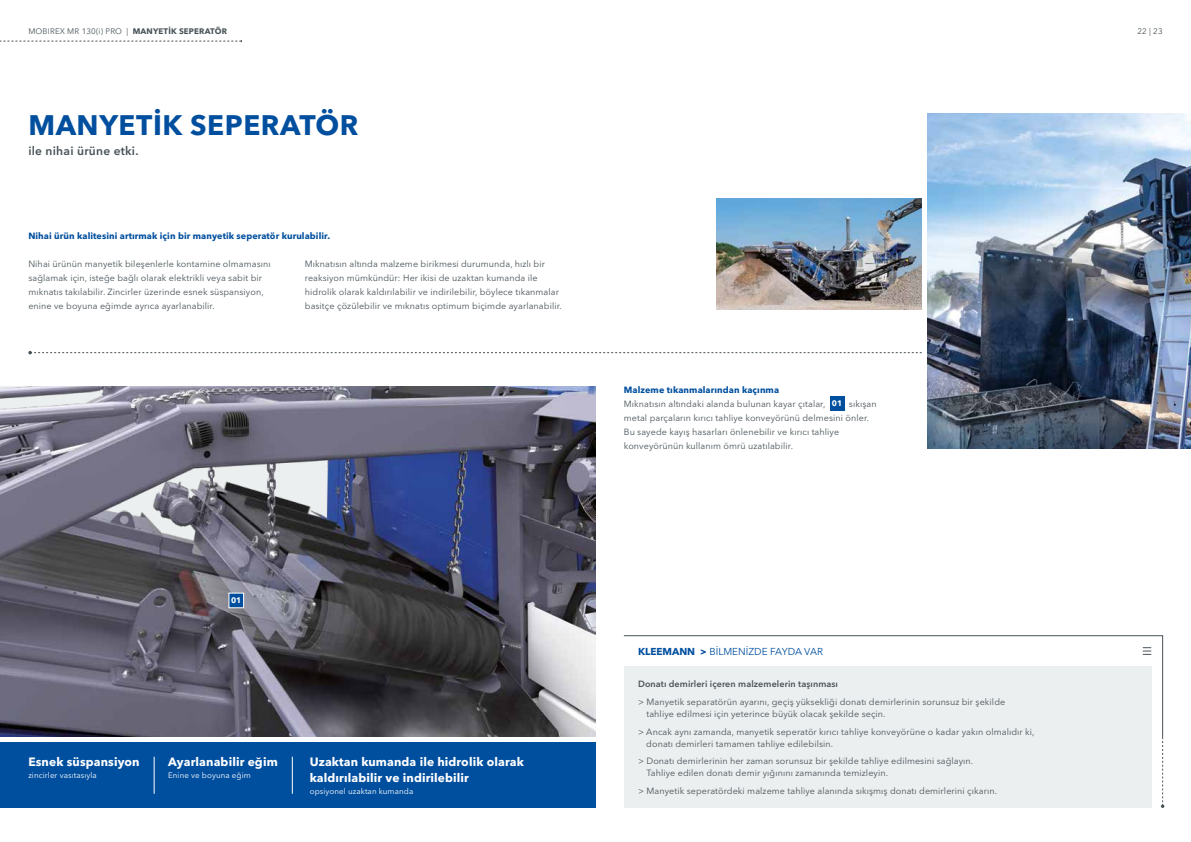
<style>
.page{position:relative;width:1191px;height:842px;background:#fff}
.page>*{position:absolute;margin:0;border:0;box-sizing:border-box;transform-origin:0 0}
.t1{font:700 28px "Avenir Next LT Pro";letter-spacing:.02em;color:#004f9f}
.t2{font:700 12px/16px "Avenir Next LT Pro";letter-spacing:.01em;color:#fff}
.t3{font:600 12px "Avenir Next LT Pro";letter-spacing:.02em;color:#485358}
.t4{font:10px "Avenir Next LT Pro";color:#004f9f}
.t5{font:9px/14px "Avenir Next LT Pro";letter-spacing:.01em;color:#485358}
.t6{font:700 9px "Avenir Next LT Pro";letter-spacing:.01em;color:#004f9f}
.t7{font:600 9px "Avenir Next LT Pro";letter-spacing:.01em;color:#485358}
.t8{font:8px "Avenir Next LT Pro";letter-spacing:.01em;color:#fff}
.t9{font:8px "Avenir Next LT Pro";letter-spacing:.02em;color:#485358}
.t10{font:700 8px "Avenir Next LT Pro";color:#fff}
.s1{font-weight:700}
.s2{font-weight:700;color:#004f9f}
.s3{font-weight:700;font-size:8px;color:#fff}
</style>
<div class="page">
<svg style="left:0;top:40px;width:242px;height:2px"></svg>
<img style="left:0;top:386px;width:595px;height:350px">
<div style="left:0;top:742px;width:595px;height:66px;background:#004f9f"></div>
<hr style="left:154px;top:757px;width:1px;height:37px;background:#fff">
<hr style="left:292px;top:757px;width:1px;height:37px;background:#fff">
<div style="left:624px;top:666px;width:527px;height:142px;background:#eceff0"></div>
<svg style="left:623px;top:635px;width:540px;height:103px"></svg>
<svg style="left:1160px;top:737px;width:4px;height:71px"></svg>
<svg style="left:1142px;top:647px;width:9px;height:8px"></svg>
<div style="left:830px;top:396px;width:14px;height:14px;background:#004f9f"></div>
<svg style="left:28px;top:351px;width:893px;height:3px"></svg>
<svg style="left:228px;top:593px;width:16px;height:15px"></svg>
<img style="left:716px;top:198px;width:205px;height:111px">
<img style="left:927px;top:113px;width:264px;height:336px">
<p class="t9" style="left:28px;top:27px;width:200px">MOBIREX MR 130(i) PRO | <span class="s1">MANYETIK SEPERATÖR</span></p>
<p class="t9" style="left:1137px;top:27px;width:27px">22 | 23</p>
<h1 class="t1" style="left:28px;top:108px;width:331px">MANYETİK SEPERATÖR</h1>
<h2 class="t3" style="left:28px;top:143px;width:112px">ile nihai ürüne etki.</h2>
<p class="t6" style="left:28px;top:230px;width:303px">Nihai ürün kalitesini artırmak için bir manyetik seperatör kurulabilir.</p>
<p class="t5" style="left:28px;top:257px;width:244px">Nihai ürünün manyetik bileşenlerle kontamine olmamasını sağlamak için, isteğe bağlı olarak elektrikli veya sabit bir mıknatıs takılabilir. Zincirler üzerinde esnek süspansiyon, enine ve boyuna eğimde ayrıca ayarlanabilir.</p>
<p class="t5" style="left:305px;top:257px;width:259px">Mıknatısın altında malzeme birikmesi durumunda, hızlı bir reaksiyon mümkündür: Her ikisi de uzaktan kumanda ile hidrolik olarak kaldırılabilir ve indirilebilir, böylece tıkanmalar basitçe çözülebilir ve mıknatıs optimum biçimde ayarlanabilir.</p>
<p class="t10" style="left:231px;top:596px;width:12px">01</p>
<h2 class="t2" style="left:28px;top:753px;width:113px">Esnek süspansiyon</h2>
<p class="t8" style="left:28px;top:770px;width:70px">zincirler vasıtasıyla</p>
<h2 class="t2" style="left:168px;top:753px;width:111px">Ayarlanabilir eğim</h2>
<p class="t8" style="left:168px;top:770px;width:84px">Enine ve boyuna eğim</p>
<h2 class="t2" style="left:310px;top:753px;width:215px">Uzaktan kumanda ile hidrolik olarak kaldırılabilir ve indirilebilir</h2>
<p class="t8" style="left:310px;top:786px;width:105px">opsiyonel uzaktan kumanda</p>
<p class="t5" style="left:624px;top:383px;width:254px"><span class="s2">Malzeme tıkanmalarından kaçınma<br></span>Mıknatısın altındaki alanda bulunan kayar çıtalar, <span class="s3">01</span> sıkışan metal parçaların kırıcı tahliye konveyörünü delmesini önler.<br>Bu sayede kayış hasarları önlenebilir ve kırıcı tahliye konveyörünün kullanım ömrü uzatılabilir.</p>
<p class="t4" style="left:638px;top:645px;width:186px"><span class="s1">KLEEMANN &gt;</span> BİLMENİZDE FAYDA VAR</p>
<p class="t7" style="left:638px;top:679px;width:201px">Donatı demirleri içeren malzemelerin taşınması</p>
<p class="t5" style="left:646px;top:696px;width:360px;line-height:12px;text-indent:-8px">&gt; Manyetik separatörün ayarını, geçiş yüksekliği donatı demirlerinin sorunsuz bir şekilde tahliye edilmesi için yeterince büyük olacak şekilde seçin.</p>
<p class="t5" style="left:646px;top:725px;width:390px;line-height:12px;text-indent:-8px">&gt; Ancak aynı zamanda, manyetik seperatör kırıcı tahliye konveyörüne o kadar yakın olmalıdır ki, donatı demirleri tamamen tahliye edilebilsin.</p>
<p class="t5" style="left:646px;top:755px;width:328px;line-height:12px;text-indent:-8px">&gt; Donatı demirlerinin her zaman sorunsuz bir şekilde tahliye edilmesini sağlayın.<br>Tahliye edilen donatı demir yığınını zamanında temizleyin.</p>
<p class="t5" style="left:638px;top:784px;width:360px">&gt; Manyetik seperatördeki malzeme tahliye alanında sıkışmış donatı demirlerini çıkarın.</p>
</div>
